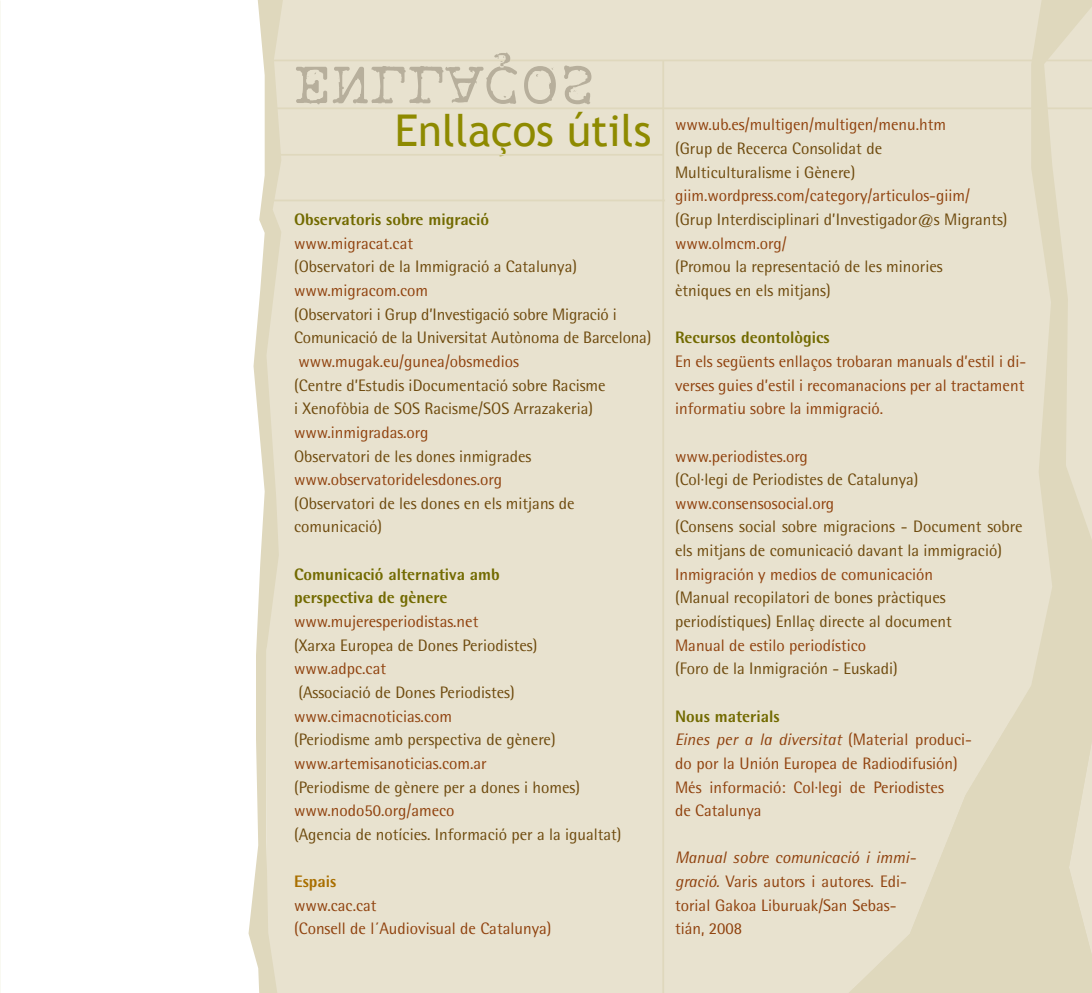
<style>
.page{position:relative;width:1092px;height:993px;background:#fff}
.page>*{position:absolute;margin:0;border:0;box-sizing:border-box;transform-origin:0 0}
.t1{font:43.75px "Trebuchet MS";color:#8e8a00}
.t2{font:16.62px/23.6px "Rotis Semi Sans";color:#6e4a0d}
.t3{font:16.62px/23.6px "Rotis Semi Sans";color:#90420e}
.t4{font:800 16.62px/23.6px "Rotis Semi Sans";color:#726a00}
.t5{font:800 16.62px "Rotis Semi Sans";color:#a96f00}
.s1{font-weight:800;color:#726a00}
.s2{font-style:italic}
</style>
<div class="page">
<div style="left:286px;top:0;width:562px;height:992px;background:#e8e2cf"></div>
<svg style="left:248px;top:0;width:38px;height:992px"></svg>
<hr style="left:662px;top:61px;width:2px;height:931px;background:#dfd8bd">
<hr style="left:273px;top:154px;width:390px;height:2px;background:#dfd8bd">
<hr style="left:267px;top:199px;width:398px;height:2px;background:#dfd8bd">
<hr style="left:266px;top:60px;width:825px;height:1px;background:#dfd8bd">
<hr style="left:273px;top:107px;width:818px;height:2px;background:#dfd8bd">
<svg style="left:848px;top:0;width:243px;height:718px;background:#e6e0cc"></svg>
<svg style="left:848px;top:718px;width:243px;height:274px;background:#e2dcc4"></svg>
<div style="left:296px;top:52px;width:295px;height:53px;background:#e8e2cf"></div>
<h1 class="t1" style="left:395px;top:105px;width:258px">Enllaços útils</h1>
<p class="t4" style="left:294px;top:207px;width:196px">Observatoris sobre migració</p>
<p class="t3" style="left:294px;top:231px;width:120px">www.migracat.cat</p>
<p class="t2" style="left:294px;top:255px;width:284px">(Observatori de la Immigració a Catalunya)</p>
<p class="t3" style="left:294px;top:278px;width:136px">www.migracom.com</p>
<p class="t2" style="left:294px;top:302px;width:359px">(Observatori i Grup d’Investigació sobre Migració i<br>Comunicació de la Universitat Autònoma de Barcelona)</p>
<p class="t3" style="left:298px;top:349px;width:222px">www.mugak.eu/gunea/obsmedios</p>
<p class="t2" style="left:294px;top:373px;width:313px">(Centre d’Estudis iDocumentació sobre Racisme i Xenofòbia de SOS Racisme/SOS Arrazakeria)</p>
<p class="t3" style="left:294px;top:420px;width:136px">www.inmigradas.org</p>
<p class="t2" style="left:294px;top:444px;width:239px">Observatori de les dones inmigrades</p>
<p class="t3" style="left:294px;top:467px;width:209px">www.observatoridelesdones.org</p>
<p class="t2" style="left:294px;top:491px;width:282px">(Observatori de les dones en els mitjans de comunicació)</p>
<p class="t4" style="left:294px;top:561px;width:207px">Comunicació alternativa amb perspectiva de gènere</p>
<p class="t3" style="left:294px;top:609px;width:186px">www.mujeresperiodistas.net</p>
<p class="t2" style="left:294px;top:633px;width:245px">(Xarxa Europea de Dones Periodistes)</p>
<p class="t3" style="left:294px;top:656px;width:93px">www.adpc.cat</p>
<p class="t2" style="left:298px;top:680px;width:218px">(Associació de Dones Periodistes)</p>
<p class="t3" style="left:294px;top:703px;width:159px">www.cimacnoticias.com</p>
<p class="t2" style="left:294px;top:727px;width:263px">(Periodisme amb perspectiva de gènere)</p>
<p class="t3" style="left:294px;top:751px;width:194px">www.artemisanoticias.com.ar</p>
<p class="t2" style="left:294px;top:774px;width:287px">(Periodisme de gènere per a dones i homes)</p>
<p class="t3" style="left:294px;top:798px;width:162px">www.nodo50.org/ameco</p>
<p class="t2" style="left:294px;top:822px;width:329px">(Agencia de notícies. Informació per a la igualtat)</p>
<p class="t5" style="left:294px;top:870px;width:44px">Espais</p>
<p class="t3" style="left:294px;top:892px;width:259px">www.cac.cat<br>(Consell de l´Audiovisual de Catalunya)</p>
<p class="t3" style="left:675px;top:113px;width:272px">www.ub.es/multigen/multigen/menu.htm</p>
<p class="t2" style="left:675px;top:136px;width:208px">(Grup de Recerca Consolidat de<br>Multiculturalisme i Gènere)</p>
<p class="t3" style="left:675px;top:184px;width:296px">giim.wordpress.com/category/articulos-giim/</p>
<p class="t2" style="left:675px;top:207px;width:334px">(Grup Interdisciplinari d’Investigador@s Migrants)</p>
<p class="t3" style="left:675px;top:231px;width:113px">www.olmcm.org/</p>
<p class="t2" style="left:675px;top:255px;width:269px">(Promou la representació de les minories ètniques en els mitjans)</p>
<p class="t4" style="left:675px;top:325px;width:156px">Recursos deontològics</p>
<p class="t3" style="left:675px;top:349px;width:352px;text-align:justify">En els següents enllaços trobaran manuals d’estil i di&shy;verses guies d’estil i recomanacions per al tractament informatiu sobre la immigració.</p>
<p class="t3" style="left:675px;top:444px;width:134px">www.periodistes.org</p>
<p class="t2" style="left:675px;top:467px;width:245px">(Col·legi de Periodistes de Catalunya)</p>
<p class="t3" style="left:675px;top:491px;width:161px">www.consensosocial.org</p>
<p class="t2" style="left:675px;top:514px;width:349px">(Consens social sobre migracions - Document sobre els mitjans de comunicació davant la immigració)</p>
<p class="t3" style="left:675px;top:562px;width:260px">Inmigración y medios de comunicación</p>
<p class="t2" style="left:675px;top:585px;width:278px">(Manual recopilatori de bones pràctiques periodístiques) Enllaç directe al document</p>
<p class="t3" style="left:675px;top:633px;width:193px">Manual de estilo periodístico</p>
<p class="t2" style="left:675px;top:656px;width:224px">(Foro de la Inmigración - Euskadi)</p>
<p class="t3" style="left:675px;top:703px;width:298px"><span class="s1">Nous materials<br></span><span class="s2">Eines per a la diversitat</span> (Material produci&shy;do por la Unión Europea de Radiodifusión)<br>Més informació: Col·legi de Periodistes<br>de Catalunya</p>
<p class="t3" style="left:675px;top:845px;width:242px"><span class="s2">Manual sobre comunicació i immi&shy;gració.</span> Varis autors i autores. Edi&shy;torial Gakoa Liburuak/San Sebas&shy;tián, 2008</p>
</div>
